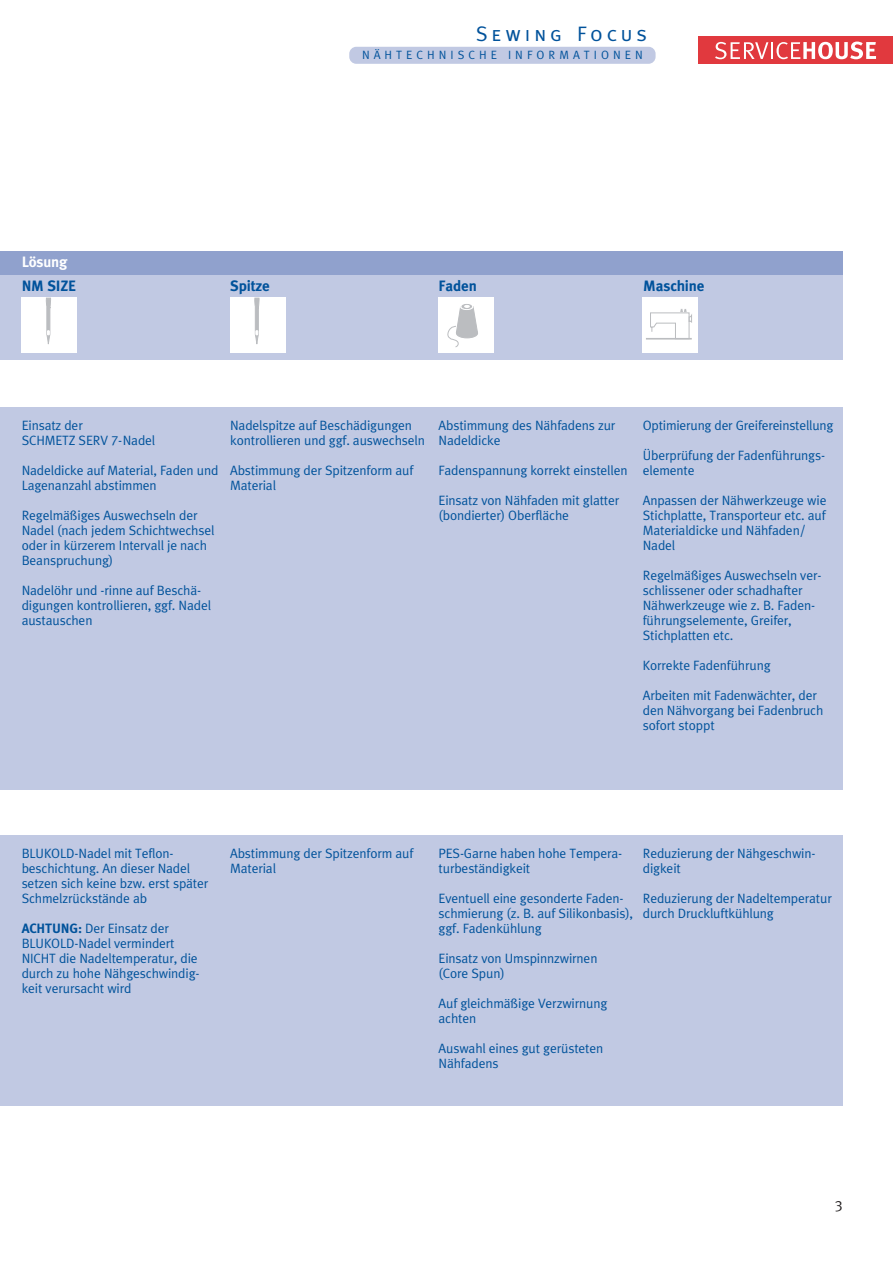
<style>
.page{position:relative;width:893px;height:1262px;background:#fff}
.page>*{position:absolute;margin:0;border:0;box-sizing:border-box;transform-origin:0 0}
.t1{font:21px "Meta Caps";letter-spacing:.185em;color:#00529b}
.t2{font:700 15px "Schmetz";letter-spacing:-.01em;color:#00529b}
.t3{font:700 15px "Schmetz";letter-spacing:-.01em;color:#fff}
.t4{font:15px "Schmetz Normal";color:#231f20}
.t5{font:13.5px/15px "Schmetz Normal";letter-spacing:-.01em;color:#00529b}
.t6{font:12px "Schmetz Normal";letter-spacing:.335em;color:#00529b}
.s1{font-family:"Schmetz";font-weight:700}
</style>
<div class="page">
<div style="left:698px;top:36px;width:194px;height:28px;background:#e1393e"></div>
<svg style="left:715px;top:42px;width:161px;height:17px"></svg>
<div style="left:349px;top:47px;width:306px;height:17px;background:#c1c9e3;border-radius:7px"></div>
<div style="left:0;top:274px;width:842px;height:86px;background:#c1c9e3"></div>
<div style="left:0;top:251px;width:842px;height:23px;background:#90a1cd"></div>
<div style="left:230px;top:297px;width:55px;height:56px;background:#fff"></div>
<svg style="left:254px;top:298px;width:5px;height:46px"></svg>
<div style="left:22px;top:297px;width:55px;height:56px;background:#fff"></div>
<svg style="left:46px;top:298px;width:5px;height:46px"></svg>
<div style="left:438px;top:297px;width:56px;height:56px;background:#fff"></div>
<div style="left:460px;top:304px;width:13px;height:6px;background:#d5d6d8;border:1px solid #fff;border-radius:50%"></div>
<div style="left:462px;top:304px;width:9px;height:5px;background:#bbbdc0;border:1px solid #bbbdc0;border-radius:50%"></div>
<svg style="left:447px;top:305px;width:30px;height:42px"></svg>
<div style="left:642px;top:298px;width:56px;height:55px;background:#fff"></div>
<hr style="left:646px;top:338px;width:45px;height:1px;background:#bbbdc0">
<svg style="left:649px;top:309px;width:43px;height:31px"></svg>
<div style="left:0;top:407px;width:842px;height:383px;background:#c1c9e3"></div>
<div style="left:0;top:835px;width:842px;height:270px;background:#c1c9e3"></div>
<h1 class="t1" style="left:476px;top:22px;width:172px">Sewing Focus</h1>
<p class="t3" style="left:22px;top:256px;width:47px">Lösung</p>
<p class="t6" style="left:362px;top:50px;width:282px">NÄHTECHNISCHE INFORMATIONEN</p>
<p class="t2" style="left:22px;top:279px;width:56px">NM SIZE</p>
<p class="t2" style="left:230px;top:279px;width:41px">Spitze</p>
<p class="t2" style="left:438px;top:279px;width:40px">Faden</p>
<p class="t2" style="left:643px;top:279px;width:63px">Maschine</p>
<p class="t5" style="left:22px;top:419px;width:135px">Einsatz der<br>SCHMETZ SERV 7-Nadel</p>
<p class="t5" style="left:22px;top:464px;width:198px">Nadeldicke auf Material, Faden und<br>Lagenanzahl abstimmen</p>
<p class="t5" style="left:22px;top:509px;width:194px">Regelmäßiges Auswechseln der<br>Nadel (nach jedem Schichtwechsel oder in kürzerem Intervall je nach<br>Beanspruchung)</p>
<p class="t5" style="left:22px;top:584px;width:191px">Nadelöhr und -rinne auf Beschä&shy;digungen kontrollieren, ggf. Nadel austauschen</p>
<p class="t5" style="left:230px;top:419px;width:196px">Nadelspitze auf Beschädigungen kontrollieren und ggf. auswechseln</p>
<p class="t5" style="left:230px;top:464px;width:185px">Abstimmung der Spitzenform auf<br>Material</p>
<p class="t5" style="left:438px;top:419px;width:178px">Abstimmung des Nähfadens zur<br>Nadeldicke</p>
<p class="t5" style="left:438px;top:464px;width:190px">Fadenspannung korrekt einstellen</p>
<p class="t5" style="left:438px;top:494px;width:182px">Einsatz von Nähfaden mit glatter (bondierter) Oberfläche</p>
<p class="t5" style="left:642px;top:419px;width:192px">Optimierung der Greifereinstellung</p>
<p class="t5" style="left:642px;top:449px;width:184px">Überprüfung der Fadenführungs&shy;elemente</p>
<p class="t5" style="left:642px;top:494px;width:185px">Anpassen der Nähwerkzeuge wie<br>Stichplatte, Transporteur etc. auf<br>Materialdicke und Nähfaden/<br>Nadel</p>
<p class="t5" style="left:642px;top:569px;width:180px">Regelmäßiges Auswechseln ver&shy;schlissener oder schadhafter<br>Nähwerkzeuge wie z. B. Faden&shy;führungselemente, Greifer,<br>Stichplatten etc.</p>
<p class="t5" style="left:642px;top:659px;width:129px">Korrekte Fadenführung</p>
<p class="t5" style="left:642px;top:689px;width:182px">Arbeiten mit Fadenwächter, der den Nähvorgang bei Fadenbruch sofort stoppt</p>
<p class="t5" style="left:22px;top:846px;width:188px">BLUKOLD-Nadel mit Teflon&shy;beschichtung. An dieser Nadel setzen sich keine bzw. erst später<br>Schmelzrückstände ab</p>
<p class="t5" style="left:22px;top:921px;width:179px"><span class="s1">ACHTUNG:</span> Der Einsatz der<br>BLUKOLD-Nadel vermindert<br>NICHT die Nadeltemperatur, die durch zu hohe Nähgeschwindig&shy;keit verursacht wird</p>
<p class="t5" style="left:230px;top:846px;width:185px">Abstimmung der Spitzenform auf<br>Material</p>
<p class="t5" style="left:438px;top:846px;width:185px">PES-Garne haben hohe Tempera&shy;turbeständigkeit</p>
<p class="t5" style="left:438px;top:891px;width:196px">Eventuell eine gesonderte Faden&shy;schmierung (z. B. auf Silikonbasis), ggf. Fadenkühlung</p>
<p class="t5" style="left:438px;top:951px;width:160px">Einsatz von Umspinnzwirnen (Core Spun)</p>
<p class="t5" style="left:438px;top:996px;width:170px">Auf gleichmäßige Verzwirnung achten</p>
<p class="t5" style="left:438px;top:1041px;width:166px">Auswahl eines gut gerüsteten<br>Nähfadens</p>
<p class="t5" style="left:642px;top:846px;width:174px">Reduzierung der Nähgeschwin&shy;digkeit</p>
<p class="t5" style="left:642px;top:891px;width:190px">Reduzierung der Nadeltemperatur durch Druckluftkühlung</p>
<p class="t4" style="left:834px;top:1200px;width:10px">3</p>
</div>
